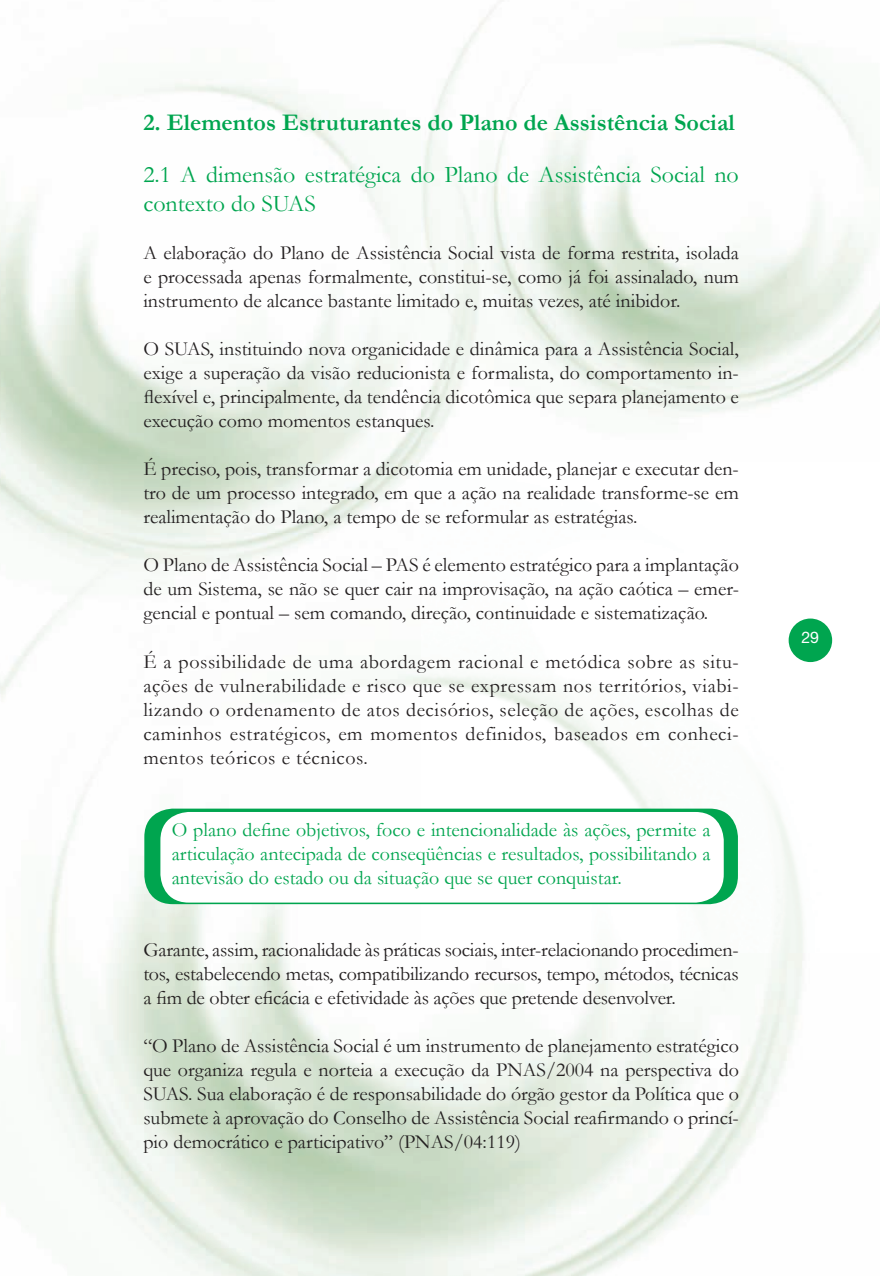
<style>
.page{position:relative;width:880px;height:1276px;background:#fff}
.page>*{position:absolute;margin:0;border:0;box-sizing:border-box;transform-origin:0 0}
.t1{font:24px/28.8px "Garamond";color:#00a54f}
.t2{font:700 24px "Garamond";color:#00a54f}
.t3{font:20px/24px "Garamond";color:#231f20;text-align:justify}
.t4{font:20px/24px "Garamond";color:#00a54f;text-align:justify}
.t5{font:16px "Helvetica Neue";color:#fff}
</style>
<div class="page">
<img style="left:0;top:6px;width:880px;height:1269px">
<div style="left:788px;top:618px;width:44px;height:44px;background:#00a54f;border-radius:50%"></div>
<svg style="left:144px;top:808px;width:594px;height:96px;background:#23b167"></svg>
<div style="left:160px;top:811px;width:563px;height:91px;background:#fff;border-radius:28px"></div>
<p class="t2" style="left:143px;top:106px;width:593px">2. Elementos Estruturantes do Plano de Assistência Social</p>
<p class="t1" style="left:143px;top:160px;width:597px">2.1 A dimensão estratégica do Plano de Assistência Social no contexto do SUAS</p>
<p class="t3" style="left:143px;top:240px;width:597px">A elaboração do Plano de Assistência Social vista de forma restrita, isolada e processada apenas formalmente, constitui-se, como já foi assinalado, num instrumento de alcance bastante limitado e, muitas vezes, até inibidor.</p>
<p class="t3" style="left:143px;top:336px;width:597px">O SUAS, instituindo nova organicidade e dinâmica para a Assistência Social, exige a superação da visão reducionista e formalista, do comportamento in&shy;flexível e, principalmente, da tendência dicotômica que separa planejamento e execução como momentos estanques.</p>
<p class="t3" style="left:143px;top:456px;width:597px">É preciso, pois, transformar a dicotomia em unidade, planejar e executar den&shy;tro de um processo integrado, em que a ação na realidade transforme-se em realimentação do Plano, a tempo de se reformular as estratégias.</p>
<p class="t3" style="left:143px;top:552px;width:597px">O Plano de Assistência Social – PAS é elemento estratégico para a implantação de um Sistema, se não se quer cair na improvisação, na ação caótica – emer&shy;gencial e pontual – sem comando, direção, continuidade e sistematização.</p>
<p class="t3" style="left:143px;top:648px;width:597px">É a possibilidade de uma abordagem racional e metódica sobre as situ&shy;ações de vulnerabilidade e risco que se expressam nos territórios, viabi&shy;lizando o ordenamento de atos decisórios, seleção de ações, escolhas de caminhos estratégicos, em momentos definidos, baseados em conheci&shy;mentos teóricos e técnicos.</p>
<p class="t4" style="left:172px;top:816px;width:540px">O plano define objetivos, foco e intencionalidade às ações, permite a articulação antecipada de conseqüências e resultados, possibilitando a antevisão do estado ou da situação que se quer conquistar.</p>
<p class="t3" style="left:143px;top:936px;width:596px">Garante, assim, racionalidade às práticas sociais, inter-relacionando procedimen&shy;tos, estabelecendo metas, compatibilizando recursos, tempo, métodos, técnicas a fim de obter eficácia e efetividade às ações que pretende desenvolver.</p>
<p class="t3" style="left:143px;top:1032px;width:597px">“O Plano de Assistência Social é um instrumento de planejamento estratégico que organiza regula e norteia a execução da PNAS/2004 na perspectiva do SUAS. Sua elaboração é de responsabilidade do órgão gestor da Política que o submete à aprovação do Conselho de Assistência Social reafirmando o princí&shy;pio democrático e participativo” (PNAS/04:119)</p>
<p class="t5" style="left:801px;top:627px;width:19px">29</p>
</div>
